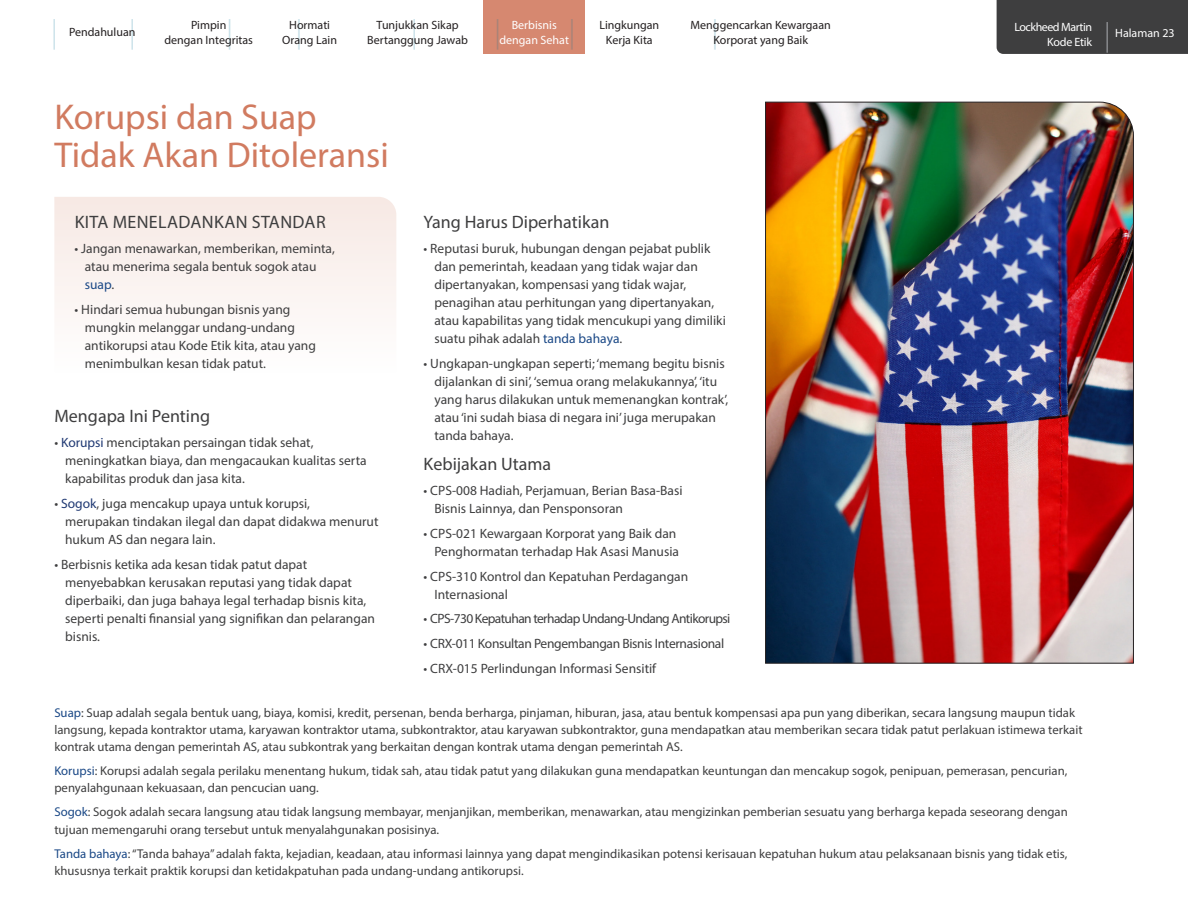
<style>
.page{position:relative;width:1188px;height:918px;background:#fff}
.page>*{position:absolute;margin:0;border:0;box-sizing:border-box;transform-origin:0 0}
._24_pt_headline{font:36px/37.5px "Myriad Pro";color:#d17b60}
.t1{font:30.6px "Myriad Pro";color:#007396;scale:.71 1}
.t2{font:30.6px "Myriad Pro";color:#8f9194;scale:.71 1}
._11_pt_subhead{font:18px "Myriad Pro";color:#3e3e3f}
._9_pt_body_copy{font:18px "Myriad Pro";letter-spacing:.02em;color:#3e3e3f}
._9_pt_body_copy-2{font:13.5px/18px "Myriad Pro";color:#3e3e3f}
._9_pt_body_copy-3{font:13.5px "Myriad Pro";letter-spacing:-.045em;color:#3e3e3f}
._9_pt_body_copy-4{font:13.5px "Myriad Pro";letter-spacing:-.025em;color:#3e3e3f}
._9_pt_body_copy-5{font:12.75px/17.2px "Myriad Pro";color:#3e3e3f}
.t3{font:12px/15px "Myriad Pro";color:#231f20;text-align:center}
.t4{font:12px/15px "Myriad Pro";color:#fff;text-align:center}
.t5{font:12px/15px "Myriad Pro";letter-spacing:-.035em;color:#fff;text-align:right}
.s1{color:#1a4886}
.s2{color:#203973}
</style>
<div class="page">
<div style="left:54px;top:197px;width:342px;height:112px;background:#f9f0ec"></div>
<img style="left:765px;top:102px;width:369px;height:562px">
<div style="left:997px;top:0;width:191px;height:54px;background:#3e3e3f"></div>
<div style="left:484px;top:0;width:101px;height:53px;background:#d68870"></div>
<h2 class="t1" style="left:51px;top:13px;width:9px">|</h2>
<h2 class="t1" style="left:130px;top:13px;width:9px">|</h2>
<h2 class="t1" style="left:227px;top:13px;width:9px">|</h2>
<h2 class="t1" style="left:297px;top:13px;width:9px">|</h2>
<h2 class="t1" style="left:412px;top:13px;width:9px">|</h2>
<h2 class="t1" style="left:495px;top:13px;width:9px">|</h2>
<h2 class="t1" style="left:569px;top:13px;width:9px">|</h2>
<h2 class="t1" style="left:712px;top:13px;width:9px">|</h2>
<p class="t3" style="left:282px;top:17px;width:56px">Hormati<br>Orang Lain</p>
<p class="t3" style="left:367px;top:18px;width:102px">Tunjukkan Sikap<br>Bertanggung Jawab</p>
<p class="t3" style="left:691px;top:17px;width:142px">Menggencarkan Kewargaan<br>Korporat yang Baik</p>
<p class="t3" style="left:164px;top:17px;width:90px">Pimpin<br>dengan Integritas</p>
<p class="t4" style="left:500px;top:18px;width:71px">Berbisnis dengan Sehat</p>
<p class="t3" style="left:599px;top:18px;width:61px">Lingkungan<br>Kerja Kita</p>
<p class="t3" style="left:69px;top:24px;width:68px">Pendahuluan</p>
<p class="t5" style="left:1014px;top:20px;width:79px">Lockheed Martin<br>Kode Etik</p>
<p class="t2" style="left:1105px;top:16px;width:9px">|</p>
<p class="t4" style="left:1115px;top:26px;width:61px">Halaman 23</p>
<p class="_24_pt_headline" style="left:54px;top:98px;width:336px">Korupsi dan Suap<br>Tidak Akan Ditoleransi</p>
<p class="_11_pt_subhead" style="left:424px;top:211px;width:187px">Yang Harus Diperhatikan</p>
<p class="_9_pt_body_copy-2" style="left:434px;top:239px;width:293px;text-indent:-11px">• Reputasi buruk, hubungan dengan pejabat publik dan pemerintah, keadaan yang tidak wajar dan dipertanyakan, kompensasi yang tidak wajar, penagihan atau perhitungan yang dipertanyakan, atau kapabilitas yang tidak mencukupi yang dimiliki suatu pihak adalah <span class="s1">tanda bahaya</span>.</p>
<p class="_9_pt_body_copy-2" style="left:434px;top:354px;width:295px;text-indent:-11px">• Ungkapan-ungkapan seperti; ‘memang begitu bisnis dijalankan di sini’, ‘semua orang melakukannya’, ‘itu yang harus dilakukan untuk memenangkan kontrak’, atau ‘ini sudah biasa di negara ini’ juga merupakan tanda bahaya.</p>
<p class="_11_pt_subhead" style="left:424px;top:453px;width:129px">Kebijakan Utama</p>
<p class="_9_pt_body_copy-2" style="left:434px;top:481px;width:250px;text-indent:-11px">• CPS-008 Hadiah, Perjamuan, Berian Basa-Basi<br>Bisnis Lainnya, dan Pensponsoran</p>
<p class="_9_pt_body_copy-2" style="left:424px;top:524px;width:257px;text-align:right">• CPS-021 Kewargaan Korporat yang Baik dan<br>Penghormatan terhadap Hak Asasi Manusia</p>
<p class="_9_pt_body_copy-2" style="left:434px;top:567px;width:255px;text-indent:-11px">• CPS-310 Kontrol dan Kepatuhan Perdagangan<br>Internasional</p>
<p class="_9_pt_body_copy-3" style="left:424px;top:610px;width:308px">• CPS-730 Kepatuhan terhadap Undang-Undang Antikorupsi</p>
<p class="_9_pt_body_copy-4" style="left:424px;top:635px;width:302px">• CRX-011 Konsultan Pengembangan Bisnis Internasional</p>
<p class="_9_pt_body_copy-2" style="left:424px;top:659px;width:234px">• CRX-015 Perlindungan Informasi Sensitif</p>
<p class="_9_pt_body_copy-5" style="left:54px;top:704px;width:1030px"><span class="s1">Suap</span>: Suap adalah segala bentuk uang, biaya, komisi, kredit, persenan, benda berharga, pinjaman, hiburan, jasa, atau bentuk kompensasi apa pun yang diberikan, secara langsung maupun tidak langsung, kepada kontraktor utama, karyawan kontraktor utama, subkontraktor, atau karyawan subkontraktor, guna mendapatkan atau memberikan secara tidak patut perlakuan istimewa terkait kontrak utama dengan pemerintah AS, atau subkontrak yang berkaitan dengan kontrak utama dengan pemerintah AS.</p>
<p class="_9_pt_body_copy-5" style="left:54px;top:762px;width:1015px"><span class="s1">Korupsi</span>: Korupsi adalah segala perilaku menentang hukum, tidak sah, atau tidak patut yang dilakukan guna mendapatkan keuntungan dan mencakup sogok, penipuan, pemerasan, pencurian, penyalahgunaan kekuasaan, dan pencucian uang.</p>
<p class="_9_pt_body_copy-5" style="left:54px;top:803px;width:1015px"><span class="s1">Sogok</span>: Sogok adalah secara langsung atau tidak langsung membayar, menjanjikan, memberikan, menawarkan, atau mengizinkan pemberian sesuatu yang berharga kepada seseorang dengan tujuan memengaruhi orang tersebut untuk menyalahgunakan posisinya.</p>
<p class="_9_pt_body_copy-5" style="left:54px;top:845px;width:1015px"><span class="s1">Tanda bahaya</span>: “Tanda bahaya” adalah fakta, kejadian, keadaan, atau informasi lainnya yang dapat mengindikasikan potensi kerisauan kepatuhan hukum atau pelaksanaan bisnis yang tidak etis, khususnya terkait praktik korupsi dan ketidakpatuhan pada undang-undang antikorupsi.</p>
<p class="_9_pt_body_copy" style="left:75px;top:211px;width:252px">KITA MENELADANKAN STANDAR</p>
<p class="_9_pt_body_copy-2" style="left:85px;top:239px;width:252px;text-indent:-10px">• Jangan menawarkan, memberikan, meminta, atau menerima segala bentuk sogok atau <span class="s1">suap</span>.</p>
<p class="_9_pt_body_copy-2" style="left:85px;top:300px;width:233px;text-indent:-10px">• Hindari semua hubungan bisnis yang mungkin melanggar undang-undang antikorupsi atau Kode Etik kita, atau yang menimbulkan kesan tidak patut.</p>
<p class="_11_pt_subhead" style="left:54px;top:405px;width:157px">Mengapa Ini Penting</p>
<p class="_9_pt_body_copy-2" style="left:65px;top:433px;width:303px;text-indent:-11px">• <span class="s2">Korupsi</span> menciptakan persaingan tidak sehat, meningkatkan biaya, dan mengacaukan kualitas serta kapabilitas produk dan jasa kita.</p>
<p class="_9_pt_body_copy-2" style="left:65px;top:494px;width:315px;text-indent:-11px">• <span class="s2">Sogok</span>, juga mencakup upaya untuk korupsi,<br>merupakan tindakan ilegal dan dapat didakwa menurut hukum AS dan negara lain.</p>
<p class="_9_pt_body_copy-2" style="left:65px;top:555px;width:311px;text-indent:-11px">• Berbisnis ketika ada kesan tidak patut dapat menyebabkan kerusakan reputasi yang tidak dapat diperbaiki, dan juga bahaya legal terhadap bisnis kita, seperti penalti finansial yang signifikan dan pelarangan bisnis.</p>
</div>
